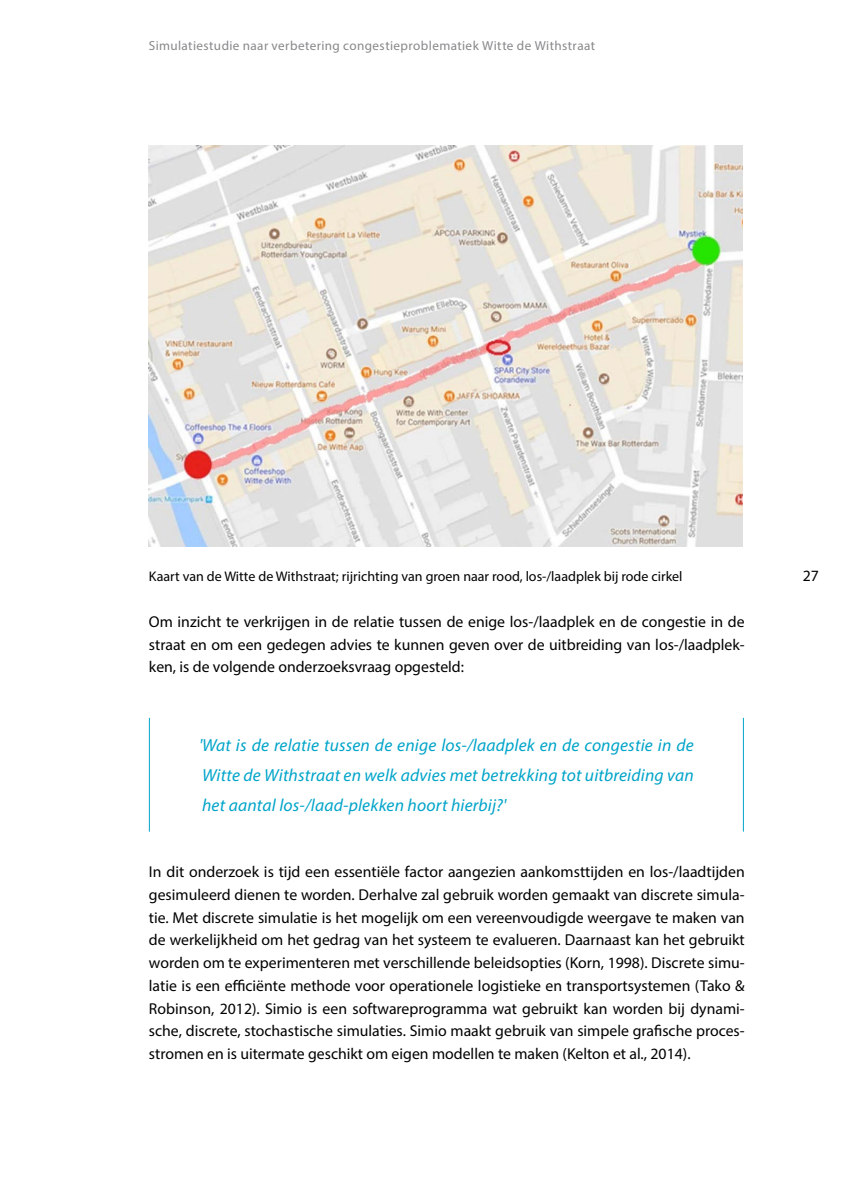
<style>
.page{position:relative;width:844px;height:1191px;background:#fff}
.page>*{position:absolute;margin:0;border:0;box-sizing:border-box;transform-origin:0 0}
.t1{font:italic 17.5px/29.8px "Myriad Pro";letter-spacing:.01em;color:#00a4c9;text-align:justify}
.t2{font:15.75px/22.8px "Myriad Pro";color:#000;text-align:justify}
.t3{font:14px "Myriad Pro";color:#000}
.t4{font:13.12px "Myriad Pro";letter-spacing:.03em;color:#87888a}
</style>
<div class="page">
<img style="left:149px;top:145px;width:593px;height:401px">
<hr style="left:149px;top:718px;width:1px;height:113px;background:#00a4c9">
<hr style="left:742px;top:718px;width:1px;height:113px;background:#00a4c9">
<p class="t4" style="left:149px;top:38px;width:447px">Simulatiestudie naar verbetering congestieproblematiek Witte de Withstraat</p>
<p class="t3" style="left:149px;top:568px;width:535px">Kaart van de Witte de Withstraat; rijrichting van groen naar rood, los-/laadplek bij rode cirkel</p>
<p class="t2" style="left:149px;top:610px;width:597px">Om inzicht te verkrijgen in de relatie tussen de enige los-/laadplek en de congestie in de straat en om een gedegen advies te kunnen geven over de uitbreiding van los-/laadplek&shy;ken, is de volgende onderzoeksvraag opgesteld:</p>
<p class="t1" style="left:199px;top:730px;width:496px">'Wat is de relatie tussen de enige los-/laadplek en de congestie in de Witte de Withstraat en welk advies met betrekking tot uitbreiding van het aantal los-/laad-plekken hoort hierbij?'</p>
<p class="t2" style="left:149px;top:860px;width:597px">In dit onderzoek is tijd een essentiële factor aangezien aankomsttijden en los-/laadtijden gesimuleerd dienen te worden. Derhalve zal gebruik worden gemaakt van discrete simula&shy;tie. Met discrete simulatie is het mogelijk om een vereenvoudigde weergave te maken van de werkelijkheid om het gedrag van het systeem te evalueren. Daarnaast kan het gebruikt worden om te experimenteren met verschillende beleidsopties (Korn, 1998). Discrete simu&shy;latie is een efficiënte methode voor operationele logistieke en transportsystemen (Tako &amp; Robinson, 2012). Simio is een softwareprogramma wat gebruikt kan worden bij dynami&shy;sche, discrete, stochastische simulaties. Simio maakt gebruik van simpele grafische proces&shy;stromen en is uitermate geschikt om eigen modellen te maken (Kelton et al., 2014).</p>
<p class="t2" style="left:802px;top:564px;width:18px">27</p>
</div>
